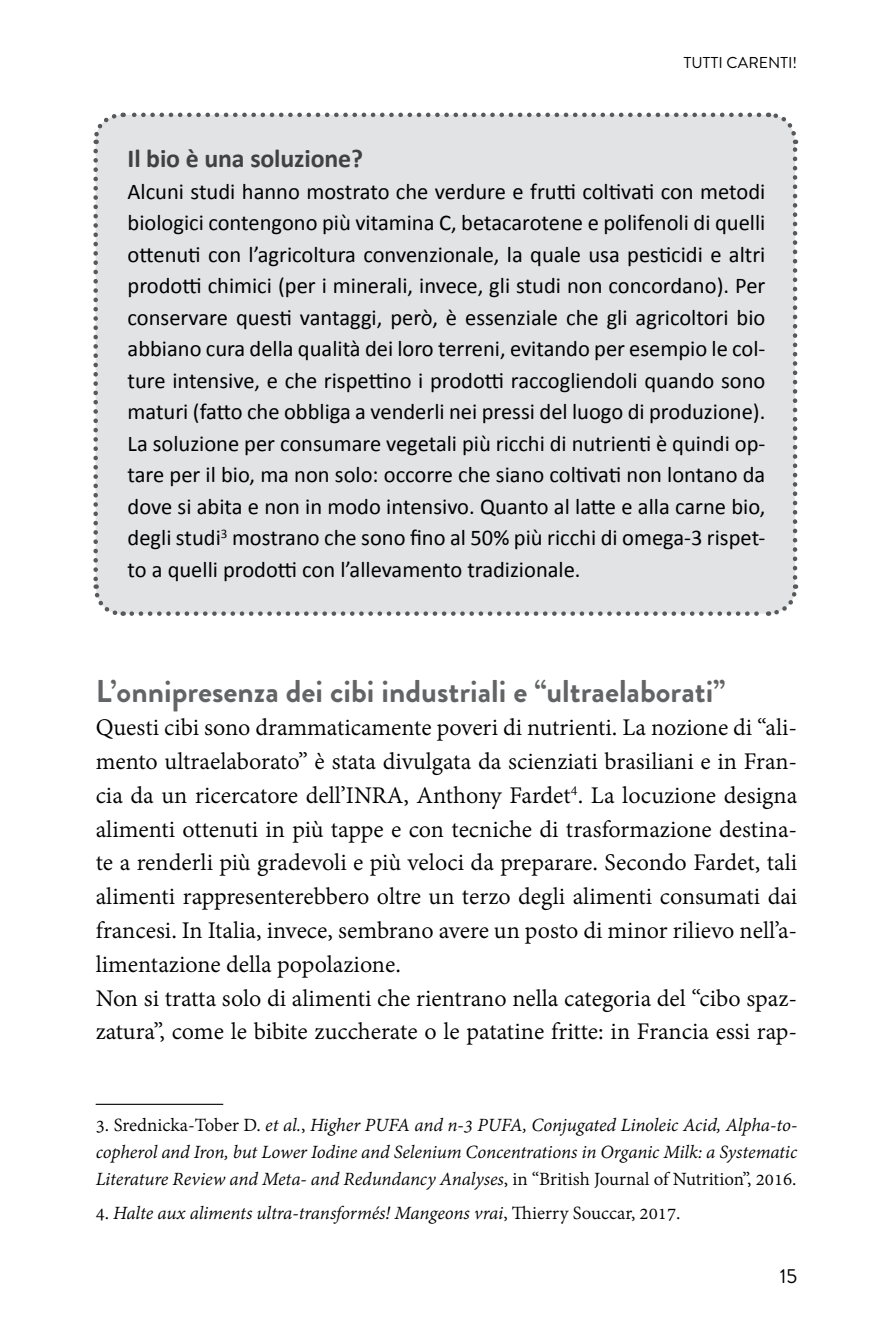
<style>
.page{position:relative;width:893px;height:1340px;background:#fff}
.page>*{position:absolute;margin:0;border:0;box-sizing:border-box;transform-origin:0 0}
.titolo_4{font:700 31.5px "Brandon Grotesque";color:#636466}
.testo_corrente{font:25.88px/33.8px "Adobe Devanagari";color:#000;text-align:justify}
.box_3_titolo{font:700 25.88px "Calibri";letter-spacing:-.005em;color:#414042}
.box_1_testo{font:22.5px/31.5px "Calibri";color:#000;text-align:justify}
.nota{font:italic 20.25px/27px "Adobe Devanagari";letter-spacing:-.01em;color:#000;text-align:justify}
.t1{font:20.25px "Brandon Grotesque";color:#000}
.t2{font:15.75px "Brandon Grotesque";letter-spacing:.005em;color:#000}
.s1{font-style:normal}
</style>
<div class="page">
<div style="left:96px;top:115px;width:699px;height:498px;background:#e2e3e4;border-radius:27px"></div>
<svg style="left:93px;top:151px;width:31px;height:465px"></svg>
<svg style="left:132px;top:584px;width:667px;height:32px"></svg>
<svg style="left:767px;top:112px;width:32px;height:465px"></svg>
<svg style="left:93px;top:112px;width:666px;height:32px"></svg>
<hr style="left:96px;top:1103px;width:127px;height:1px;background:#000">
<p class="t2" style="left:684px;top:52px;width:115px">TUTTI CARENTI!</p>
<p class="box_3_titolo" style="left:128px;top:142px;width:237px">Il bio è una soluzione?</p>
<p class="box_1_testo" style="left:128px;top:176px;width:639px">Alcuni studi hanno mostrato che verdure e frutti coltivati con metodi biologici contengono più vitamina C, betacarotene e polifenoli di quelli ottenuti con l’agricoltura convenzionale, la quale usa pesticidi e altri prodotti chimici (per i minerali, invece, gli studi non concordano). Per conservare questi vantaggi, però, è essenziale che gli agricoltori bio abbiano cura della qualità dei loro terreni, evitando per esempio le col&shy;ture intensive, e che rispettino i prodotti raccogliendoli quando sono maturi (fatto che obbliga a venderli nei pressi del luogo di produzione).<br>La soluzione per consumare vegetali più ricchi di nutrienti è quindi op&shy;tare per il bio, ma non solo: occorre che siano coltivati non lontano da dove si abita e non in modo intensivo. Quanto al latte e alla carne bio, degli studi<sup>3</sup> mostrano che sono fino al 50% più ricchi di omega-3 rispet&shy;to a quelli prodotti con l’allevamento tradizionale.</p>
<p class="titolo_4" style="left:96px;top:668px;width:631px">L’onnipresenza dei cibi industriali e “ultraelaborati”</p>
<p class="testo_corrente" style="left:96px;top:713px;width:703px">Questi cibi sono drammaticamente poveri di nutrienti. La nozione di “ali&shy;mento ultraelaborato” è stata divulgata da scienziati brasiliani e in Fran&shy;cia da un ricercatore dell’INRA, Anthony Fardet<sup>4</sup>. La locuzione designa alimenti ottenuti in più tappe e con tecniche di trasformazione destina&shy;te a renderli più gradevoli e più veloci da preparare. Secondo Fardet, tali alimenti rappresenterebbero oltre un terzo degli alimenti consumati dai francesi. In Italia, invece, sembrano avere un posto di minor rilievo nell’a&shy;limentazione della popolazione.</p>
<p class="testo_corrente" style="left:96px;top:983px;width:703px">Non si tratta solo di alimenti che rientrano nella categoria del “cibo spaz&shy;zatura”, come le bibite zuccherate o le patatine fritte: in Francia essi rap-</p>
<p class="nota" style="left:96px;top:1113px;width:703px"><span class="s1">3. Srednicka-Tober D.</span> et al.<span class="s1">,</span> Higher PUFA and n-3 PUFA, Conjugated Linoleic Acid, Alpha-to&shy;copherol and Iron, but Lower Iodine and Selenium Concentrations in Organic Milk: a Systematic Literature Review and Meta- and Redundancy Analyses<span class="s1">, in “British Journal of Nutrition”, 2016.</span></p>
<p class="nota" style="left:96px;top:1200px;width:586px"><span class="s1">4.</span> Halte aux aliments ultra-transformés! Mangeons vrai<span class="s1">, Thierry Souccar, 2017.</span></p>
<p class="t1" style="left:780px;top:1261px;width:19px">15</p>
</div>
